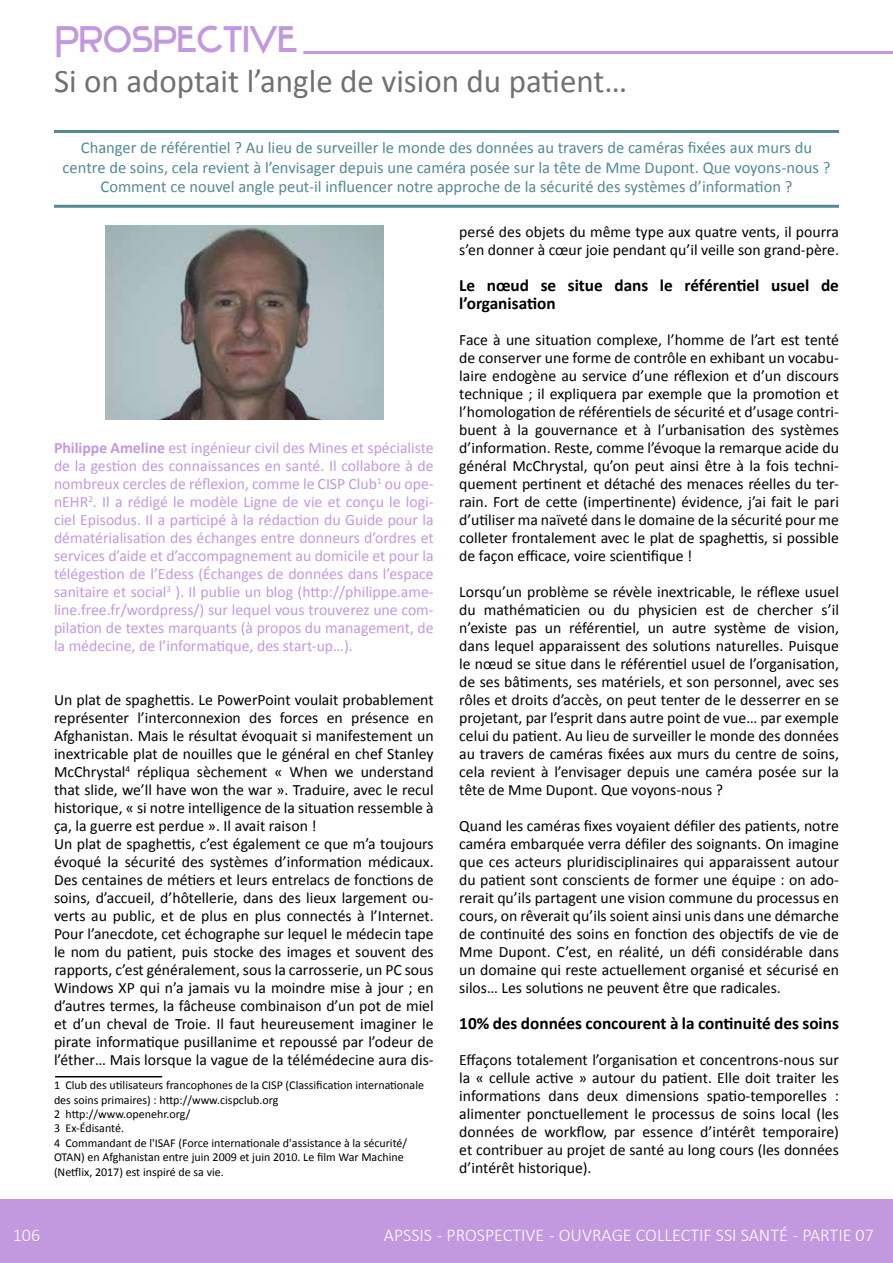
<style>
.page{position:relative;width:893px;height:1263px;background:#fff}
.page>*{position:absolute;margin:0;border:0;box-sizing:border-box;transform-origin:0 0}
.t1{font:36px "Stentiga";color:#c299de}
.t2{font:33px "Calibri";color:#707172}
.t3{font:300 18px "Calibri";color:#fff}
.t4{font:700 17.25px/18px "Calibri";color:#000}
.t5{font:16.5px/19.8px "Calibri";color:#528a92;text-align:center}
.t6{font:15.75px/18px "Calibri";color:#000;text-align:justify}
.t7{font:15.75px/18px "Calibri";color:#c299de;text-align:justify}
.t8{font:12px/14.4px "Calibri";color:#000}
.s1{font-weight:700}
</style>
<div class="page">
<div style="left:0;top:1199px;width:893px;height:64px;background:#c299de"></div>
<hr style="left:54px;top:130px;width:785px;height:3px;background:#528a92">
<hr style="left:54px;top:205px;width:785px;height:3px;background:#528a92">
<img style="left:106px;top:225px;width:277px;height:194px">
<hr style="left:55px;top:1076px;width:107px;height:1px;background:#000">
<hr style="left:303px;top:51px;width:590px;height:3px;background:#c299de">
<h1 class="t1" style="left:55px;top:18px;width:244px">Prospective</h1>
<h2 class="t2" style="left:54px;top:60px;width:575px">Si on adoptait l’angle de vision du patient…</h2>
<p class="t5" style="left:63px;top:137px;width:769px">Changer de référentiel ? Au lieu de surveiller le monde des données au travers de caméras fixées aux murs du centre de soins, cela revient à l’envisager depuis une caméra posée sur la tête de Mme Dupont. Que voyons-nous ?<br>Comment ce nouvel angle peut-il influencer notre approche de la sécurité des systèmes d’information ?</p>
<p class="t7" style="left:54px;top:439px;width:381px"><span class="s1">Philippe Ameline</span> est ingénieur civil des Mines et spécialiste de la gestion des connaissances en santé. Il collabore à de nombreux cercles de réflexion, comme le CISP Club<sup>1</sup> ou ope&shy;nEHR<sup>2</sup>. Il a rédigé le modèle Ligne de vie et conçu le logi&shy;ciel Episodus. Il a participé à la rédaction du Guide pour la dématérialisation des échanges entre donneurs d’ordres et services d’aide et d’accompagnement au domicile et pour la télégestion de l’Edess (Échanges de données dans l’espace sanitaire et social<sup>3</sup> ). Il publie un blog (http://philippe.ame&shy;line.free.fr/wordpress/) sur lequel vous trouverez une com&shy;pilation de textes marquants (à propos du management, de la médecine, de l’informatique, des start-up…).</p>
<p class="t6" style="left:54px;top:691px;width:381px;text-align:left">Un plat de spaghettis. Le PowerPoint voulait probablement représenter l’interconnexion des forces en présence en Afghanistan. Mais le résultat évoquait si manifestement un inextricable plat de nouilles que le général en chef Stanley McChrystal<sup>4</sup> répliqua sèchement « When we understand that slide, we’ll have won the war ». Traduire, avec le recul historique, « si notre intelligence de la situation ressemble à ça, la guerre est perdue ». Il avait raison !<br>Un plat de spaghettis, c’est également ce que m’a toujours évoqué la sécurité des systèmes d’information médicaux.<br>Des centaines de métiers et leurs entrelacs de fonctions de soins, d’accueil, d’hôtellerie, dans des lieux largement ou&shy;verts au public, et de plus en plus connectés à l’Internet.<br>Pour l’anecdote, cet échographe sur lequel le médecin tape le nom du patient, puis stocke des images et souvent des rapports, c’est généralement, sous la carrosserie, un PC sous Windows XP qui n’a jamais vu la moindre mise à jour ; en d’autres termes, la fâcheuse combinaison d’un pot de miel et d’un cheval de Troie. Il faut heureusement imaginer le pirate informatique pusillanime et repoussé par l’odeur de l’éther… Mais lorsque la vague de la télémédecine aura dis-</p>
<p class="t8" style="left:54px;top:1078px;width:372px">1 Club des utilisateurs francophones de la CISP (Classification internationale des soins primaires) : http://www.cispclub.org<br>2 http://www.openehr.org/<br>3 Ex-Édisanté.<br>4 Commandant de l'ISAF (Force internationale d'assistance à la sécurité/ OTAN) en Afghanistan entre juin 2009 et juin 2010. Le film War Machine (Netflix, 2017) est inspiré de sa vie.</p>
<p class="t6" style="left:459px;top:223px;width:381px">persé des objets du même type aux quatre vents, il pourra s’en donner à cœur joie pendant qu’il veille son grand-père.</p>
<p class="t4" style="left:459px;top:276px;width:381px">Le nœud se situe dans le référentiel usuel de l’organisation</p>
<p class="t6" style="left:459px;top:331px;width:381px">Face à une situation complexe, l’homme de l’art est tenté de conserver une forme de contrôle en exhibant un vocabu&shy;laire endogène au service d’une réflexion et d’un discours technique ; il expliquera par exemple que la promotion et l’homologation de référentiels de sécurité et d’usage contri&shy;buent à la gouvernance et à l’urbanisation des systèmes d’information. Reste, comme l’évoque la remarque acide du général McChrystal, qu’on peut ainsi être à la fois techni&shy;quement pertinent et détaché des menaces réelles du ter&shy;rain. Fort de cette (impertinente) évidence, j’ai fait le pari d’utiliser ma naïveté dans le domaine de la sécurité pour me colleter frontalement avec le plat de spaghettis, si possible de façon efficace, voire scientifique !</p>
<p class="t6" style="left:459px;top:583px;width:381px">Lorsqu’un problème se révèle inextricable, le réflexe usuel du mathématicien ou du physicien est de chercher s’il n’existe pas un référentiel, un autre système de vision, dans lequel apparaissent des solutions naturelles. Puisque le nœud se situe dans le référentiel usuel de l’organisation, de ses bâtiments, ses matériels, et son personnel, avec ses rôles et droits d’accès, on peut tenter de le desserrer en se projetant, par l’esprit dans autre point de vue… par exemple celui du patient. Au lieu de surveiller le monde des données au travers de caméras fixées aux murs du centre de soins, cela revient à l’envisager depuis une caméra posée sur la tête de Mme Dupont. Que voyons-nous ?</p>
<p class="t6" style="left:459px;top:817px;width:381px">Quand les caméras fixes voyaient défiler des patients, notre caméra embarquée verra défiler des soignants. On imagine que ces acteurs pluridisciplinaires qui apparaissent autour du patient sont conscients de former une équipe : on ado&shy;rerait qu’ils partagent une vision commune du processus en cours, on rêverait qu’ils soient ainsi unis dans une démarche de continuité des soins en fonction des objectifs de vie de Mme Dupont. C’est, en réalité, un défi considérable dans un domaine qui reste actuellement organisé et sécurisé en silos… Les solutions ne peuvent être que radicales.</p>
<p class="t4" style="left:459px;top:1014px;width:381px">10% des données concourent à la continuité des soins</p>
<p class="t6" style="left:459px;top:1051px;width:381px">Effaçons totalement l’organisation et concentrons-nous sur la « cellule active » autour du patient. Elle doit traiter les informations dans deux dimensions spatio-temporelles : alimenter ponctuellement le processus de soins local (les données de workflow, par essence d’intérêt temporaire) et contribuer au projet de santé au long cours (les données d’intérêt historique).</p>
<p class="t3" style="left:13px;top:1223px;width:29px">106</p>
<p class="t3" style="left:384px;top:1223px;width:491px">APSSIS - PROSPECTIVE - OUVRAGE COLLECTIF SSI SANTÉ - PARTIE 07</p>
</div>
